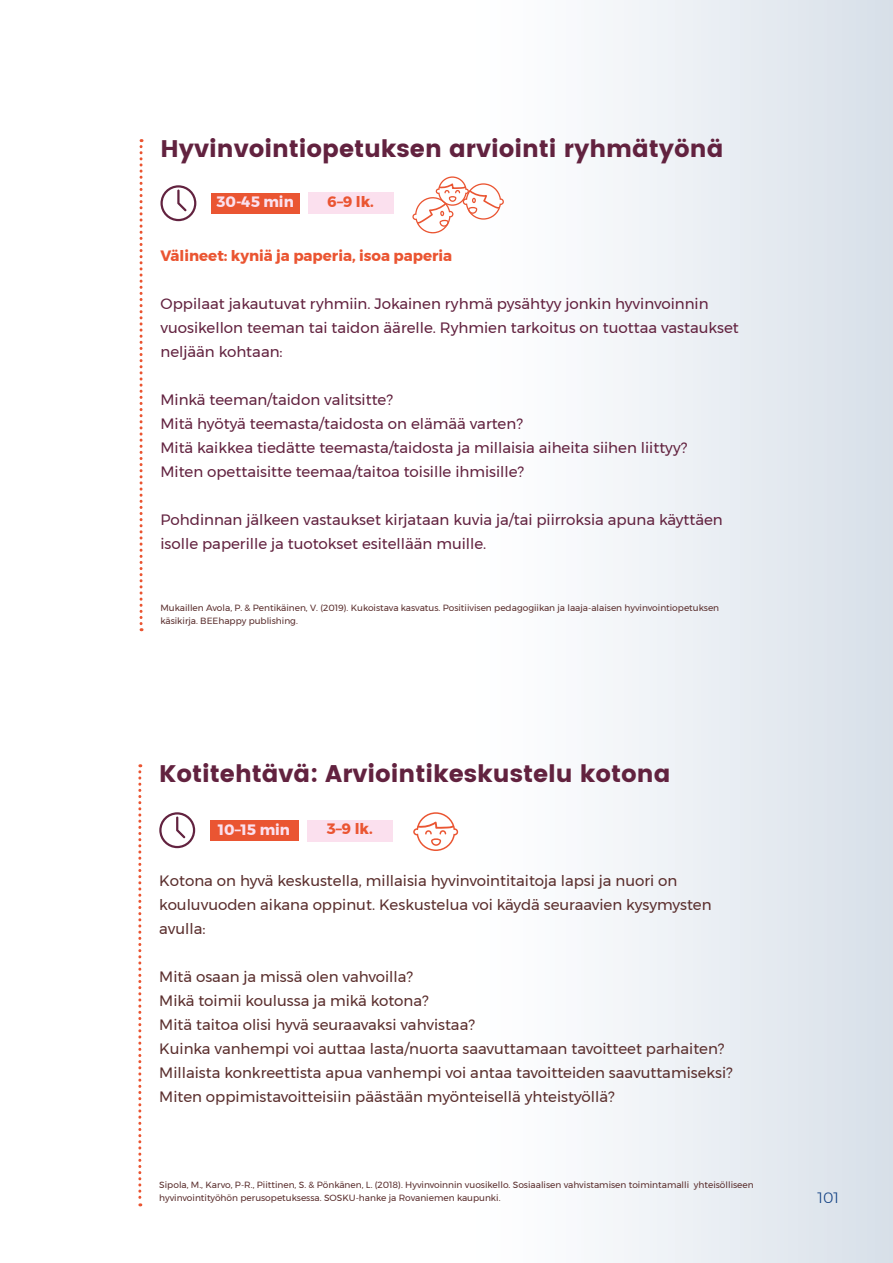
<style>
.page{position:relative;width:893px;height:1263px;background:#fff}
.page>*{position:absolute;margin:0;border:0;box-sizing:border-box;transform-origin:0 0}
.Valiotsikko{font:24px "Poppins";color:#62223f}
.Leipateksti{font:15px/24px "Montserrat";color:#62223f}
.Leipateksti-2{font:15px/24px "Montserrat";color:#5a2e2d}
.Leipateksti-3{font:700 15px "Montserrat";color:#ea5532}
.Leipateksti-4{font:700 15px "Montserrat";color:#fbe0ee}
.t1{font:300 15px "Montserrat";color:#154385}
.Leipateksti-5{font:9px/13.5px "Montserrat";color:#5a2e2d}
</style>
<div class="page">
<div style="left:0;top:0;width:893px;height:1263px;background:linear-gradient(to right,#fff,#e4eaf0)"></div>
<svg style="left:140px;top:139px;width:3px;height:492px"></svg>
<svg style="left:159px;top:812px;width:36px;height:36px"></svg>
<svg style="left:138px;top:764px;width:3px;height:442px"></svg>
<svg style="left:160px;top:185px;width:36px;height:36px"></svg>
<div style="left:211px;top:193px;width:88px;height:21px;background:#ea5532"></div>
<div style="left:308px;top:193px;width:85px;height:21px;background:#fbe0ee"></div>
<div style="left:210px;top:820px;width:88px;height:21px;background:#ea5532"></div>
<div style="left:307px;top:820px;width:85px;height:21px;background:#fbe0ee"></div>
<svg style="left:412px;top:176px;width:92px;height:57px"></svg>
<svg style="left:413px;top:812px;width:46px;height:39px"></svg>
<p class="Valiotsikko" style="left:160px;top:135px;width:564px">Hyvinvointiopetuksen arviointi ryhmätyönä</p>
<p class="Leipateksti-4" style="left:216px;top:190px;width:79px">30-45 min</p>
<p class="Leipateksti-3" style="left:328px;top:190px;width:48px">6–9 lk.</p>
<p class="Leipateksti-3" style="left:160px;top:244px;width:293px">Välineet: kyniä ja paperia, isoa paperia</p>
<p class="Leipateksti" style="left:160px;top:292px;width:580px">Oppilaat jakautuvat ryhmiin. Jokainen ryhmä pysähtyy jonkin hyvinvoinnin vuosikellon teeman tai taidon äärelle. Ryhmien tarkoitus on tuottaa vastaukset neljään kohtaan:</p>
<p class="Leipateksti" style="left:160px;top:388px;width:234px">Minkä teeman/taidon valitsitte?</p>
<p class="Leipateksti" style="left:160px;top:412px;width:364px">Mitä hyötyä teemasta/taidosta on elämää varten?</p>
<p class="Leipateksti" style="left:160px;top:436px;width:528px">Mitä kaikkea tiedätte teemasta/taidosta ja millaisia aiheita siihen liittyy?</p>
<p class="Leipateksti" style="left:160px;top:460px;width:365px">Miten opettaisitte teemaa/taitoa toisille ihmisille?</p>
<p class="Leipateksti" style="left:160px;top:508px;width:564px">Pohdinnan jälkeen vastaukset kirjataan kuvia ja/tai piirroksia apuna käyttäen isolle paperille ja tuotokset esitellään muille.</p>
<p class="Leipateksti-5" style="left:160px;top:601px;width:560px">Mukaillen Avola, P. &amp; Pentikäinen, V. (2019). Kukoistava kasvatus. Positiivisen pedagogiikan ja laaja-alaisen hyvinvointiopetuksen käsikirja. BEEhappy publishing.</p>
<p class="Valiotsikko" style="left:159px;top:760px;width:513px">Kotitehtävä: Arviointikeskustelu kotona</p>
<p class="Leipateksti-4" style="left:218px;top:817px;width:73px">10–15 min</p>
<p class="Leipateksti-3" style="left:327px;top:817px;width:47px">3–9 lk.</p>
<p class="Leipateksti-2" style="left:159px;top:869px;width:554px">Kotona on hyvä keskustella, millaisia hyvinvointitaitoja lapsi ja nuori on kouluvuoden aikana oppinut. Keskustelua voi käydä seuraavien kysymysten avulla:</p>
<p class="Leipateksti-2" style="left:159px;top:965px;width:255px">Mitä osaan ja missä olen vahvoilla?</p>
<p class="Leipateksti-2" style="left:159px;top:989px;width:271px">Mikä toimii koulussa ja mikä kotona?</p>
<p class="Leipateksti-2" style="left:159px;top:1013px;width:317px">Mitä taitoa olisi hyvä seuraavaksi vahvistaa?</p>
<p class="Leipateksti-2" style="left:159px;top:1037px;width:567px">Kuinka vanhempi voi auttaa lasta/nuorta saavuttamaan tavoitteet parhaiten?</p>
<p class="Leipateksti-2" style="left:159px;top:1061px;width:575px">Millaista konkreettista apua vanhempi voi antaa tavoitteiden saavuttamiseksi?</p>
<p class="Leipateksti-2" style="left:159px;top:1085px;width:457px">Miten oppimistavoitteisiin päästään myönteisellä yhteistyöllä?</p>
<p class="Leipateksti-5" style="left:159px;top:1178px;width:596px">Sipola, M., Karvo, P-R., Piittinen, S. &amp; Pönkänen, L. (2018). Hyvinvoinnin vuosikello. Sosiaalisen vahvistamisen toimintamalli yhteisölliseen hyvinvointityöhön perusopetuksessa. SOSKU-hanke ja Rovaniemen kaupunki.</p>
<p class="t1" style="left:817px;top:1186px;width:23px">101</p>
</div>
